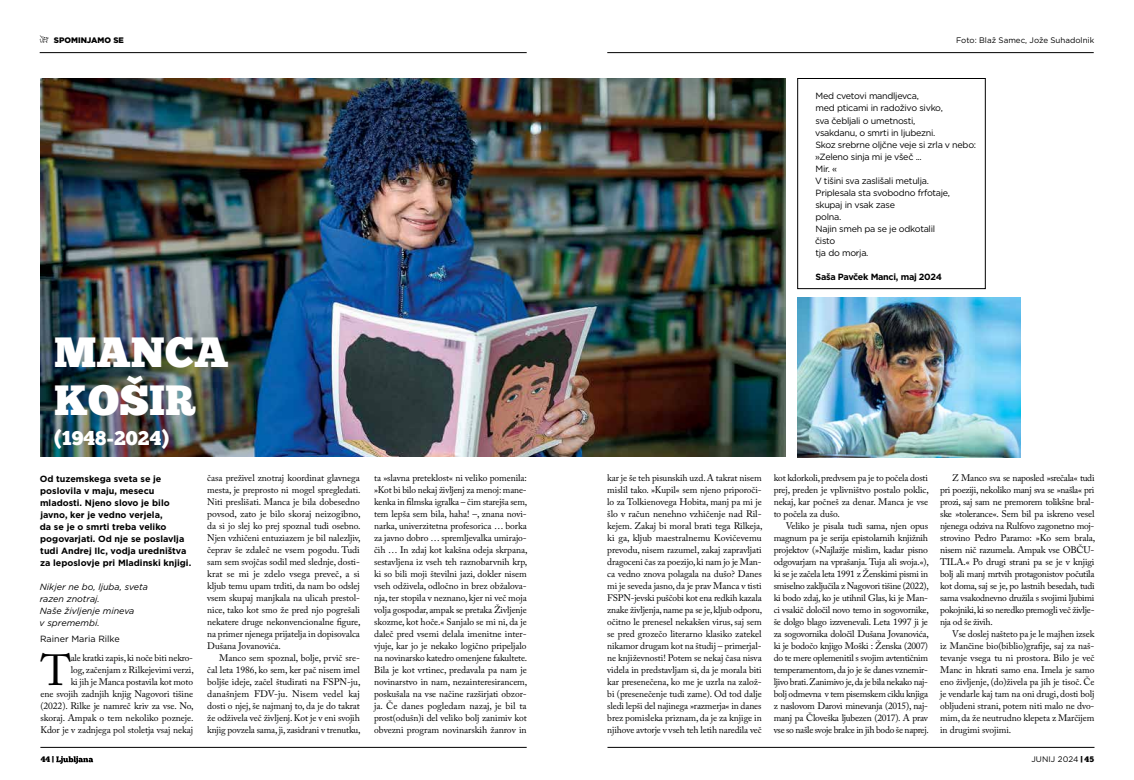
<style>
.page{position:relative;width:1134px;height:780px;background:#fff}
.page>*{position:absolute;margin:0;border:0;box-sizing:border-box;transform-origin:0 0}
.t1{font:43.3px "Adobe Caslon Pro";color:#000}
.t2{font:42px/48px "Chunk Five Ex";color:#fff}
.t3{font:20px "Chunk Five Ex";color:#fff}
.t4{font:9.5px/12px "Adobe Caslon Pro";letter-spacing:-.01em;color:#000;text-align:justify}
.t5{font:9px/12px "Gotham";letter-spacing:-.03em;color:#000}
.t6{font:700 9px/12px "Gotham";color:#000}
.t7{font:italic 9px/12px "Gotham";color:#000}
.t8{font:700 9px "Gotham";letter-spacing:-.03em;color:#000}
.t9{font:9px "Gotham";color:#000}
.t10{font:8px "Gotham";color:#000}
.t11{font:900 8px "Gotham";color:#000}
.t12{font:8px "Chunk Five Ex";color:#000}
.s1{font-family:"Chunk Five Ex"}
</style>
<div class="page">
<hr style="left:40px;top:52px;width:487px;height:1px;background:#000">
<hr style="left:607px;top:52px;width:487px;height:1px;background:#000">
<hr style="left:40px;top:747px;width:487px;height:1px;background:#000">
<hr style="left:607px;top:747px;width:487px;height:1px;background:#000">
<svg style="left:56px;top:756px;width:37px;height:7px"></svg>
<svg style="left:40px;top:35px;width:9px;height:8px"></svg>
<img style="left:40px;top:78px;width:745px;height:379px">
<img style="left:797px;top:297px;width:224px;height:160px">
<div style="left:797px;top:78px;width:189px;height:211px;border:1px solid #000"></div>
<p class="t11" style="left:54px;top:35px;width:72px">SPOMINJAMO SE</p>
<p class="t10" style="left:956px;top:35px;width:140px">Foto: Blaž Samec, Jože Suhadolnik</p>
<h2 class="t2" style="left:54px;top:327px;width:176px">MANCA<br>KOŠIR</h2>
<h3 class="t3" style="left:54px;top:423px;width:117px">(1948-2024)</h3>
<p class="t6" style="left:40px;top:472px;width:153px">Od tuzemskega sveta se je poslovila v maju, mesecu mladosti. Njeno slovo je bilo javno, ker je vedno verjela,<br>da se je o smrti treba veliko pogovarjati. Od nje se poslavlja tudi Andrej Ilc, vodja uredništva za leposlovje pri Mladinski knjigi.</p>
<p class="t7" style="left:40px;top:580px;width:110px">Nikjer ne bo, ljuba, sveta razen znotraj.<br>Naše življenje mineva<br>v spremembi.</p>
<p class="t9" style="left:40px;top:633px;width:81px">Rainer Maria Rilke</p>
<h1 class="t1" style="left:41px;top:644px;width:32px">T</h1>
<p class="t4" style="left:40px;top:651px;width:155px;text-align:right">ale kratki zapis, ki noče biti nekro-<br>log, začenjam z Rilkejevimi verzi,<br>ki jih je Manca postavila kot moto<br>ene svojih zadnjih knjig Nagovori tišine (2022). Rilke je namreč kriv za vse. No, skoraj. Ampak o tem nekoliko pozneje.<br>Kdor je v zadnjega pol stoletja vsaj nekaj</p>
<p class="t4" style="left:207px;top:471px;width:155px">časa preživel znotraj koordinat glavnega mesta, je preprosto ni mogel spregledati.<br>Niti preslišati. Manca je bila dobesedno povsod, zato je bilo skoraj neizogibno, da si jo slej ko prej spoznal tudi osebno.<br>Njen vzhičeni entuziazem je bil nalezljiv, čeprav še zdaleč ne vsem pogodu. Tudi sam sem svojčas sodil med slednje, dosti&shy;krat se mi je zdelo vsega preveč, a si kljub temu upam trditi, da nam bo odslej vsem skupaj manjkala na ulicah prestol&shy;nice, tako kot smo že pred njo pogrešali nekatere druge nekonvencionalne figure, na primer njenega prijatelja in dopisovalca Dušana Jovanovića.</p>
<p class="t4" style="left:207px;top:651px;width:155px;text-indent:12px">Manco sem spoznal, bolje, prvič sre&shy;čal leta 1986, ko sem, ker pač nisem imel boljše ideje, začel študirati na FSPN-ju, današnjem FDV-ju. Nisem vedel kaj dosti o njej, še najmanj to, da je do takrat že odživela več življenj. Kot je v eni svojih knjig povzela sama, ji, zasidrani v trenutku,</p>
<p class="t4" style="left:374px;top:471px;width:155px">ta »slavna preteklost« ni veliko pomenila: »Kot bi bilo nekaj življenj za menoj: mane&shy;kenka in filmska igralka – čim starejša sem, tem lepša sem bila, haha! –, znana novi&shy;narka, univerzitetna profesorica … borka za javno dobro … spremljevalka umirajo&shy;čih … In zdaj kot kakšna odeja skrpana, sestavljena iz vseh teh raznobarvnih krp, ki so bili moji številni jazi, dokler nisem vseh odživela, odločno in brez obžalova&shy;nja, ter stopila v neznano, kjer ni več moja volja gospodar, ampak se pretaka Življenje skozme, kot hoče.« Sanjalo se mi ni, da je daleč pred vsemi delala imenitne inter&shy;vjuje, kar jo je nekako logično pripeljalo na novinarsko katedro omenjene fakultete.<br>Bila je kot vrtinec, predavala pa nam je novinarstvo in nam, nezainteresirancem, poskušala na vse načine razširjati obzor&shy;ja. Če danes pogledam nazaj, je bil ta prost(odušn)i del veliko bolj zanimiv kot obvezni program novinarskih žanrov in</p>
<p class="t5" style="left:815px;top:90px;width:163px">Med cvetovi mandljevca,<br>med pticami in radoživo sivko,<br>sva čebljali o umetnosti,<br>vsakdanu, o smrti in ljubezni.<br>Skoz srebrne oljčne veje si zrla v nebo: »Zeleno sinja mi je všeč ...<br>Mir. «<br>V tišini sva zaslišali metulja.<br>Priplesala sta svobodno frfotaje, skupaj in vsak zase<br>polna.<br>Najin smeh pa se je odkotalil<br>čisto<br>tja do morja.</p>
<p class="t8" style="left:815px;top:270px;width:128px">Saša Pavček Manci, maj 2024</p>
<p class="t4" style="left:607px;top:471px;width:157px">kar je še teh pisunskih uzd. A takrat nisem mislil tako. »Kupil« sem njeno priporoči&shy;lo za Tolkienovega Hobita, manj pa mi je šlo v račun nenehno vzhičenje nad Ril&shy;kejem. Zakaj bi moral brati tega Rilkeja, ki ga, kljub maestralnemu Kovičevemu prevodu, nisem razumel, zakaj zapravljati dragoceni čas za poezijo, ki nam jo je Man&shy;ca vedno znova polagala na dušo? Danes mi je seveda jasno, da je prav Manca v tisti FSPN-jevski puščobi kot ena redkih kazala znake življenja, name pa se je, kljub odporu, očitno le prenesel nekakšen virus, saj sem se pred grozečo literarno klasiko zatekel nikamor drugam kot na študij – primerjal&shy;ne književnosti! Potem se nekaj časa nisva videla in predstavljam si, da je morala biti kar presenečena, ko me je uzrla na založ&shy;bi (presenečenje tudi zame). Od tod dalje sledi lepši del najinega »razmerja« in danes brez pomisleka priznam, da je za knjige in njihove avtorje v vseh teh letih naredila več</p>
<p class="t4" style="left:774px;top:471px;width:157px">kot kdorkoli, predvsem pa je to počela dosti prej, preden je vplivništvo postalo poklic, nekaj, kar počneš za denar. Manca je vse to počela za dušo.</p>
<p class="t4" style="left:774px;top:519px;width:157px;text-indent:12px">Veliko je pisala tudi sama, njen opus magnum pa je serija epistolarnih knjižnih projektov (»Najlažje mislim, kadar pisno odgovarjam na vprašanja. Tuja ali svoja.«), ki se je začela leta 1991 z Ženskimi pismi in smiselno zaključila z Nagovori tišine (2022), ki bodo zdaj, ko je utihnil Glas, ki je Man&shy;ci vsakič določil novo temo in sogovornike, še dolgo blago izzvenevali. Leta 1997 ji je za sogovornika določil Dušana Jovanovića, ki je bodočo knjigo Moški : Ženska (2007) do te mere oplemenitil s svojim avtentičnim temperamentom, da jo je še danes vznemir&shy;ljivo brati. Zanimivo je, da je bila nekako naj&shy;bolj odmevna v tem pisemskem ciklu knjiga z naslovom Darovi minevanja (2015), naj&shy;manj pa Človeška ljubezen (2017). A prav vse so našle svoje bralce in jih bodo še naprej.</p>
<p class="t4" style="left:940px;top:471px;width:157px;text-indent:12px">Z Manco sva se naposled »srečala« tudi pri poeziji, nekoliko manj sva se »našla« pri prozi, saj sam ne premorem tolikšne bral&shy;ske »tolerance«. Sem bil pa iskreno vesel njenega odziva na Rulfovo zagonetno moj&shy;strovino Pedro Paramo: »Ko sem brala, nisem nič razumela. Ampak vse OBČU-TILA.« Po drugi strani pa se je v knjigi bolj ali manj mrtvih protagonistov počutila kot doma, saj se je, po lastnih besedah, tudi sama vsakodnevno družila s svojimi ljubimi pokojniki, ki so neredko premogli več življe&shy;nja od še živih.</p>
<p class="t4" style="left:940px;top:627px;width:156px;text-indent:12px">Vse doslej našteto pa je le majhen izsek iz Mančine bio(biblio)grafije, saj za naš&shy;tevanje vsega tu ni prostora. Bilo je več Manc in hkrati samo ena. Imela je samo eno življenje, (do)živela pa jih je tisoč. Če je vendarle kaj tam na oni drugi, dosti bolj obljudeni strani, potem niti malo ne dvo&shy;mim, da že neutrudno klepeta z Marčijem in drugimi svojimi.</p>
<p class="t12" style="left:41px;top:753px;width:15px">44 |</p>
<p class="t10" style="left:1031px;top:753px;width:64px">JUNIJ 2024 <span class="s1">| 45</span></p>
</div>
